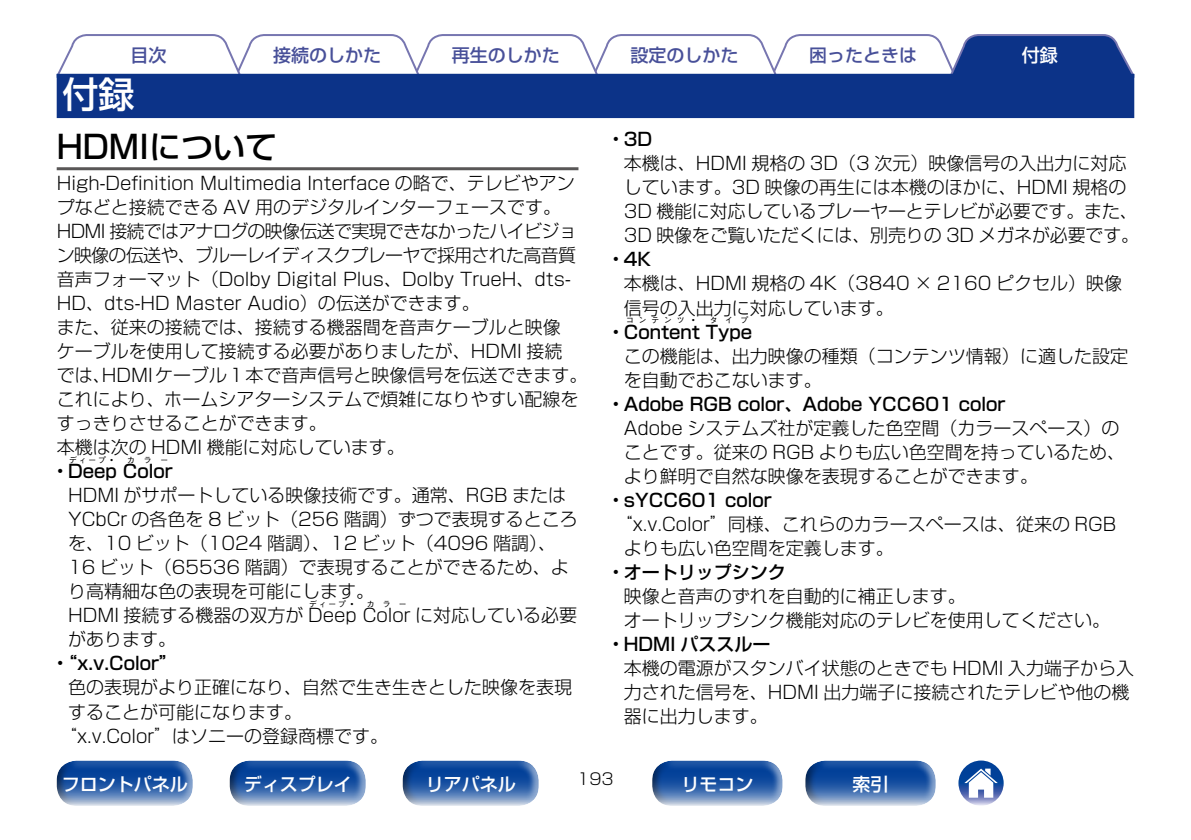
<style>
.page{position:relative;width:1191px;height:840px;background:#fff}
.page>*{position:absolute;margin:0;border:0;box-sizing:border-box;transform-origin:0 0}
.t1{font:500 36px "Shin Go Pro";color:#fff}
.t2{font:500 32px "Shin Go Pro";color:#000}
.t3{font:300 18px/24px "Shin Go Pro";color:#000}
.t4{font:500 18px "Shin Go Pro";color:#000}
.t5{font:500 18px "Shin Go Pro";color:#485099}
.t6{font:500 18px "Shin Go Pro";color:#fff}
.t7{font:300 16px "Shin Go Pro";color:#000}
.t8{font:500 7.8px "Shin Go Pro";letter-spacing:.625em;color:#000}
.t9{font:300 7.8px "Shin Go Pro";letter-spacing:.25em;color:#000}
.s1{font-weight:300}
.s2{font-weight:500}
</style>
<div class="page">
<div style="left:55px;top:752px;width:135px;height:65px;background:#000;opacity:.75"></div>
<div style="left:228px;top:752px;width:135px;height:65px;background:#000;opacity:.75"></div>
<div style="left:401px;top:752px;width:135px;height:65px;background:#000;opacity:.75"></div>
<div style="left:803px;top:752px;width:130px;height:65px;background:#000;opacity:.75"></div>
<div style="left:650px;top:752px;width:130px;height:65px;background:#000;opacity:.75"></div>
<svg style="left:958px;top:760px;width:45px;height:45px"></svg>
<svg style="left:964px;top:768px;width:33px;height:29px"></svg>
<svg style="left:56px;top:34px;width:1079px;height:44px"></svg>
<div style="left:57px;top:74px;width:1077px;height:44px;background:#0c3388"></div>
<hr style="left:57px;top:167px;width:521px;height:3px;background:#595757">
<p class="t5" style="left:131px;top:41px;width:37px">目次</p>
<p class="t5" style="left:273px;top:41px;width:109px">接続のしかた</p>
<p class="t5" style="left:452px;top:41px;width:110px">再生のしかた</p>
<p class="t5" style="left:630px;top:41px;width:109px">設定のしかた</p>
<p class="t5" style="left:809px;top:41px;width:109px">困ったときは</p>
<p class="t6" style="left:1022px;top:41px;width:38px">付録</p>
<h1 class="t1" style="left:62px;top:65px;width:73px">付録</h1>
<h2 class="t2" style="left:57px;top:120px;width:222px">HDMIについて</h2>
<p class="t3" style="left:57px;top:169px;width:532px">High-Definition Multimedia Interface の略で、テレビやアンプなどと接続できる AV 用のデジタルインターフェースです。HDMI 接続ではアナログの映像伝送で実現できなかったハイビジョン映像の伝送や、ブルーレイディスクプレーヤで採用された高音質音声フォーマット（Dolby Digital Plus、Dolby TrueH、dts-HD、dts-HD Master Audio）の伝送ができます。<br>また、従来の接続では、接続する機器間を音声ケーブルと映像<br>ケーブルを使用して接続する必要がありましたが、HDMI 接続<br>では、HDMIケーブル1本で音声信号と映像信号を伝送できます。これにより、ホームシアターシステムで煩雑になりやすい配線をすっきりさせることができます。<br>本機は次の HDMI 機能に対応しています。</p>
<p class="t4" style="left:57px;top:456px;width:118px"><span class="s1">•</span> Deep Color</p>
<p class="t8" style="left:69px;top:453px;width:48px">ディープ・</p>
<p class="t8" style="left:127px;top:453px;width:43px">カラー</p>
<p class="t3" style="left:68px;top:481px;width:511px">HDMI がサポートしている映像技術です。通常、RGB または<br>YCbCr の各色を 8 ビット（256 階調）ずつで表現するところを、10 ビット（1024 階調）、12 ビット（4096 階調）、<br>16 ビット（65536 階調）で表現することができるため、より高精細な色の表現を可能にします。<br>HDMI 接続する機器の双方が Deep Color に対応している必要</p>
<p class="t9" style="left:309px;top:597px;width:48px">ディープ・</p>
<p class="t9" style="left:367px;top:597px;width:41px">カラー</p>
<p class="t3" style="left:68px;top:625px;width:109px">があります。</p>
<p class="t4" style="left:57px;top:648px;width:122px"><span class="s1">•</span>“x.v.Color”</p>
<p class="t3" style="left:68px;top:673px;width:506px">色の表現がより正確になり、自然で生き生きとした映像を表現</p>
<p class="t3" style="left:68px;top:697px;width:235px">することが可能になります。</p>
<p class="t3" style="left:59px;top:721px;width:331px">“x.v.Color”はソニーの登録商標です。</p>
<p class="t3" style="left:624px;top:125px;width:517px;text-indent:-11px">• <span class="s2">3D<br></span>本機は、HDMI 規格の 3D（3 次元）映像信号の入出力に対応しています。3D 映像の再生には本機のほかに、HDMI 規格の<br>3D 機能に対応しているプレーヤーとテレビが必要です。また、<br>3D 映像をご覧いただくには、別売りの 3D メガネが必要です。</p>
<p class="t3" style="left:624px;top:245px;width:500px;text-indent:-11px">• <span class="s2">4K<br></span>本機は、HDMI 規格の 4K（3840 × 2160 ピクセル）映像信号の入出力に対応しています。</p>
<p class="t4" style="left:612px;top:317px;width:141px"><span class="s1">•</span> Content Type</p>
<p class="t8" style="left:626px;top:314px;width:73px">コンテンツ・</p>
<p class="t8" style="left:709px;top:314px;width:40px">タイプ</p>
<p class="t3" style="left:624px;top:341px;width:505px">この機能は、出力映像の種類（コンテンツ情報）に適した設定を自動でおこないます。</p>
<p class="t3" style="left:624px;top:389px;width:502px;text-indent:-11px">• <span class="s2">Adobe RGB color、Adobe YCC601 color<br></span>Adobe システムズ社が定義した色空間（カラースペース）のことです。従来の RGB よりも広い色空間を持っているため、より鮮明で自然な映像を表現することができます。</p>
<p class="t4" style="left:612px;top:485px;width:161px"><span class="s1">•</span> sYCC601 color</p>
<p class="t3" style="left:615px;top:509px;width:503px">“x.v.Color”同様、これらのカラースペースは、従来の RGB</p>
<p class="t3" style="left:624px;top:533px;width:271px">よりも広い色空間を定義します。</p>
<p class="t3" style="left:624px;top:557px;width:487px;text-indent:-11px">• <span class="s2">オートリップシンク<br></span>映像と音声のずれを自動的に補正します。<br>オートリップシンク機能対応のテレビを使用してください。</p>
<p class="t3" style="left:624px;top:629px;width:511px;text-indent:-11px">• <span class="s2">HDMI パススルー<br></span>本機の電源がスタンバイ状態のときでも HDMI 入力端子から入力された信号を、HDMI 出力端子に接続されたテレビや他の機器に出力します。</p>
<p class="t7" style="left:577px;top:764px;width:38px">193</p>
<p class="t6" style="left:62px;top:769px;width:128px">フロントパネル</p>
<p class="t6" style="left:244px;top:769px;width:109px">ディスプレイ</p>
<p class="t6" style="left:426px;top:769px;width:91px">リアパネル</p>
<p class="t6" style="left:681px;top:769px;width:73px">リモコン</p>
<p class="t6" style="left:852px;top:769px;width:37px">索引</p>
</div>
